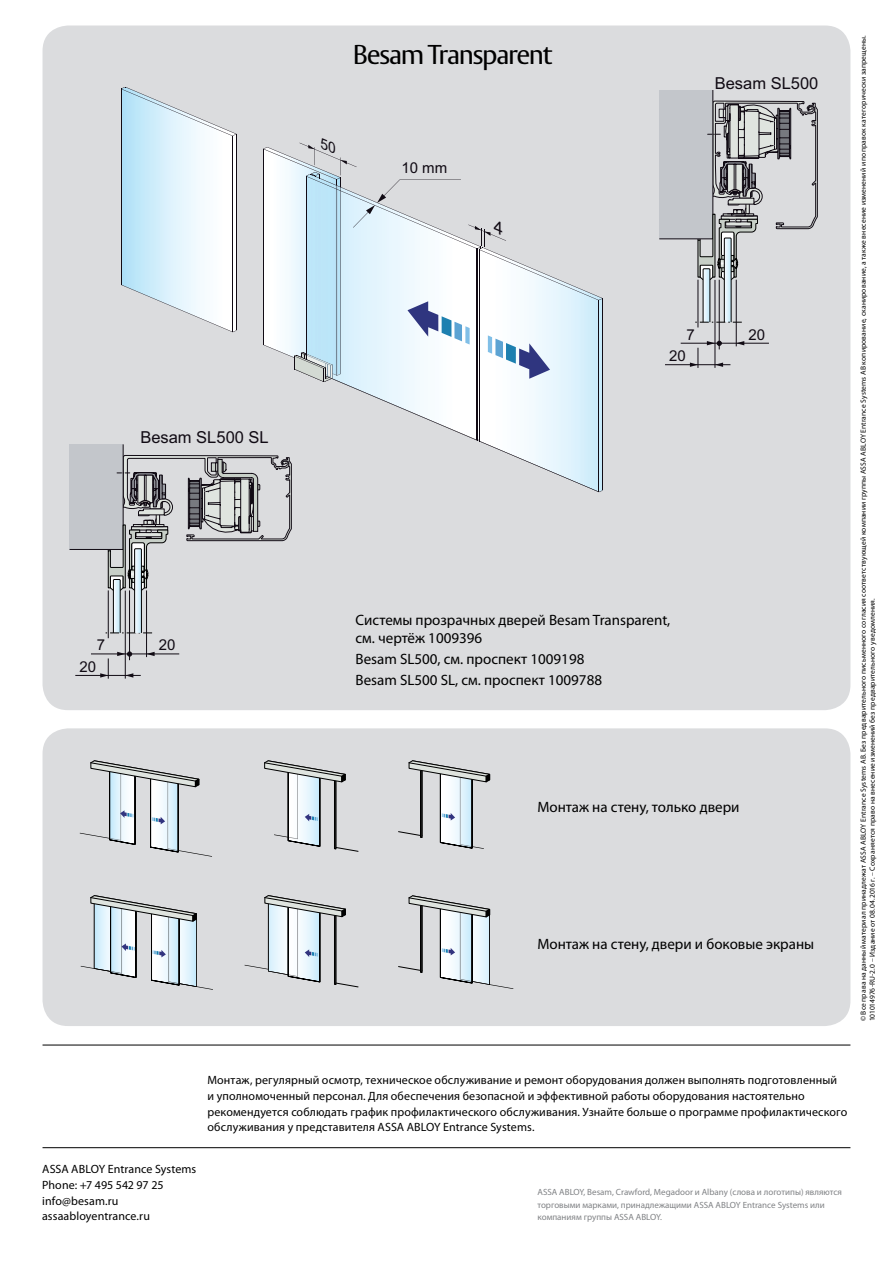
<style>
.page{position:relative;width:893px;height:1263px;background:#fff}
.page>*{position:absolute;margin:0;border:0;box-sizing:border-box;transform-origin:0 0}
.t1{font:27px "ASSA Vesta";letter-spacing:-.05em;color:#000}
.t2{font:16.5px "Arial";color:#110b14}
.t3{font:15px/18px "Myriad Pro";color:#000}
.t4{font:15px "Arial";color:#110b14}
.t5{font:12px/15.8px "Myriad Pro";letter-spacing:.01em;color:#000}
.t6{font:9px/12.8px "Myriad Pro";color:#808285}
.t7{font:7.5px/9px "Myriad Pro";letter-spacing:.015em;color:#000}
</style>
<div class="page">
<hr style="left:43px;top:1147px;width:807px;height:1px;background:#000">
<div style="left:43px;top:728px;width:807px;height:298px;background:#dbdcde;border-radius:26px"></div>
<div style="left:43px;top:26px;width:807px;height:684px;background:#dbdcde;border-radius:26px"></div>
<hr style="left:43px;top:1045px;width:807px;height:1px;background:#000">
<hr style="left:603px;top:298px;width:1px;height:192px;background:#110b14">
<svg style="left:659px;top:90px;width:159px;height:233px"></svg>
<hr style="left:681px;top:343px;width:88px;height:1px;background:#110b14">
<svg style="left:737px;top:341px;width:7px;height:4px"></svg>
<hr style="left:719px;top:280px;width:1px;height:69px;background:#110b14">
<hr style="left:736px;top:280px;width:1px;height:66px;background:#110b14">
<hr style="left:665px;top:364px;width:65px;height:1px;background:#110b14">
<svg style="left:716px;top:363px;width:7px;height:4px"></svg>
<hr style="left:698px;top:280px;width:1px;height:47px;background:#110b14">
<svg style="left:690px;top:348px;width:9px;height:20px"></svg>
<hr style="left:715px;top:280px;width:1px;height:88px;background:#110b14">
<svg style="left:707px;top:341px;width:15px;height:5px"></svg>
<hr style="left:91px;top:654px;width:88px;height:1px;background:#110b14">
<svg style="left:147px;top:652px;width:8px;height:4px"></svg>
<hr style="left:129px;top:590px;width:1px;height:70px;background:#110b14">
<hr style="left:146px;top:590px;width:1px;height:67px;background:#110b14">
<hr style="left:75px;top:675px;width:66px;height:1px;background:#110b14">
<svg style="left:126px;top:673px;width:7px;height:5px"></svg>
<hr style="left:108px;top:590px;width:1px;height:48px;background:#110b14">
<svg style="left:100px;top:658px;width:9px;height:21px"></svg>
<hr style="left:125px;top:591px;width:1px;height:88px;background:#110b14">
<svg style="left:117px;top:652px;width:15px;height:4px"></svg>
<svg style="left:80px;top:833px;width:41px;height:7px"></svg>
<svg style="left:167px;top:848px;width:45px;height:9px"></svg>
<svg style="left:81px;top:966px;width:41px;height:8px"></svg>
<svg style="left:168px;top:981px;width:45px;height:9px"></svg>
<svg style="left:489px;top:984px;width:24px;height:5px"></svg>
<svg style="left:244px;top:965px;width:25px;height:4px"></svg>
<svg style="left:90px;top:760px;width:111px;height:93px"></svg>
<svg style="left:264px;top:760px;width:95px;height:92px"></svg>
<svg style="left:398px;top:760px;width:93px;height:89px"></svg>
<svg style="left:90px;top:895px;width:108px;height:92px"></svg>
<svg style="left:264px;top:895px;width:95px;height:92px"></svg>
<svg style="left:398px;top:895px;width:93px;height:90px"></svg>
<svg style="left:70px;top:87px;width:533px;height:547px"></svg>
<h2 class="t2" style="left:140px;top:427px;width:130px">Besam SL500 SL</h2>
<p class="t4" style="left:97px;top:635px;width:10px">7</p>
<p class="t4" style="left:159px;top:635px;width:18px">20</p>
<p class="t4" style="left:80px;top:657px;width:18px">20</p>
<h1 class="t1" style="left:353px;top:39px;width:201px">Besam Transparent</h1>
<p class="t4" style="left:401px;top:158px;width:47px">10 mm</p>
<h2 class="t2" style="left:715px;top:72px;width:105px">Besam SL500</h2>
<p class="t4" style="left:687px;top:325px;width:10px">7</p>
<p class="t4" style="left:748px;top:325px;width:18px">20</p>
<p class="t4" style="left:669px;top:346px;width:18px">20</p>
<p class="t3" style="left:355px;top:611px;width:316px">Системы прозрачных дверей Besam Transparent, см. чертёж 1009396</p>
<p class="t3" style="left:355px;top:648px;width:248px;line-height:21px">Besam SL500, см. проспект 1009198<br>Besam SL500 SL, см. проспект 1009788</p>
<p class="t3" style="left:537px;top:798px;width:204px">Монтаж на стену, только двери</p>
<p class="t3" style="left:537px;top:934px;width:278px">Монтаж на стену, двери и боковые экраны</p>
<p class="t7" style="left:858px;top:1021px;width:987px;rotate:-90deg">© Все права на данный материал принадлежат ASSA ABLOY Entrance Systems AB. Без предварительного письменного согласия соответствующей компании группы ASSA ABLOY Entrance Systems AB копирование, сканирование, а также внесение изменений и поправок категорически запрещены.<br>101014976-RU-2.0 – Издание от 08.04.2016 г. – Сохраняется право на внесение изменений без предварительного уведомления.</p>
<p class="t5" style="left:207px;top:1072px;width:641px">Монтаж, регулярный осмотр, техническое обслуживание и ремонт оборудования должен выполнять подготовленный<br>и уполномоченный персонал. Для обеспечения безопасной и эффективной работы оборудования настоятельно рекомендуется соблюдать график профилактического обслуживания. Узнайте больше о программе профилактического обслуживания у представителя ASSA ABLOY Entrance Systems.</p>
<p class="t5" style="left:42px;top:1161px;width:156px">ASSA ABLOY Entrance Systems<br>Phone: +7 495 542 97 25 info@besam.ru assaabloyentrance.ru</p>
<p class="t6" style="left:537px;top:1185px;width:306px">ASSA ABLOY, Besam, Crawford, Megadoor и Albany (слова и логотипы) являются торговыми марками, принадлежащими ASSA ABLOY Entrance Systems или компаниям группы ASSA ABLOY.</p>
</div>
